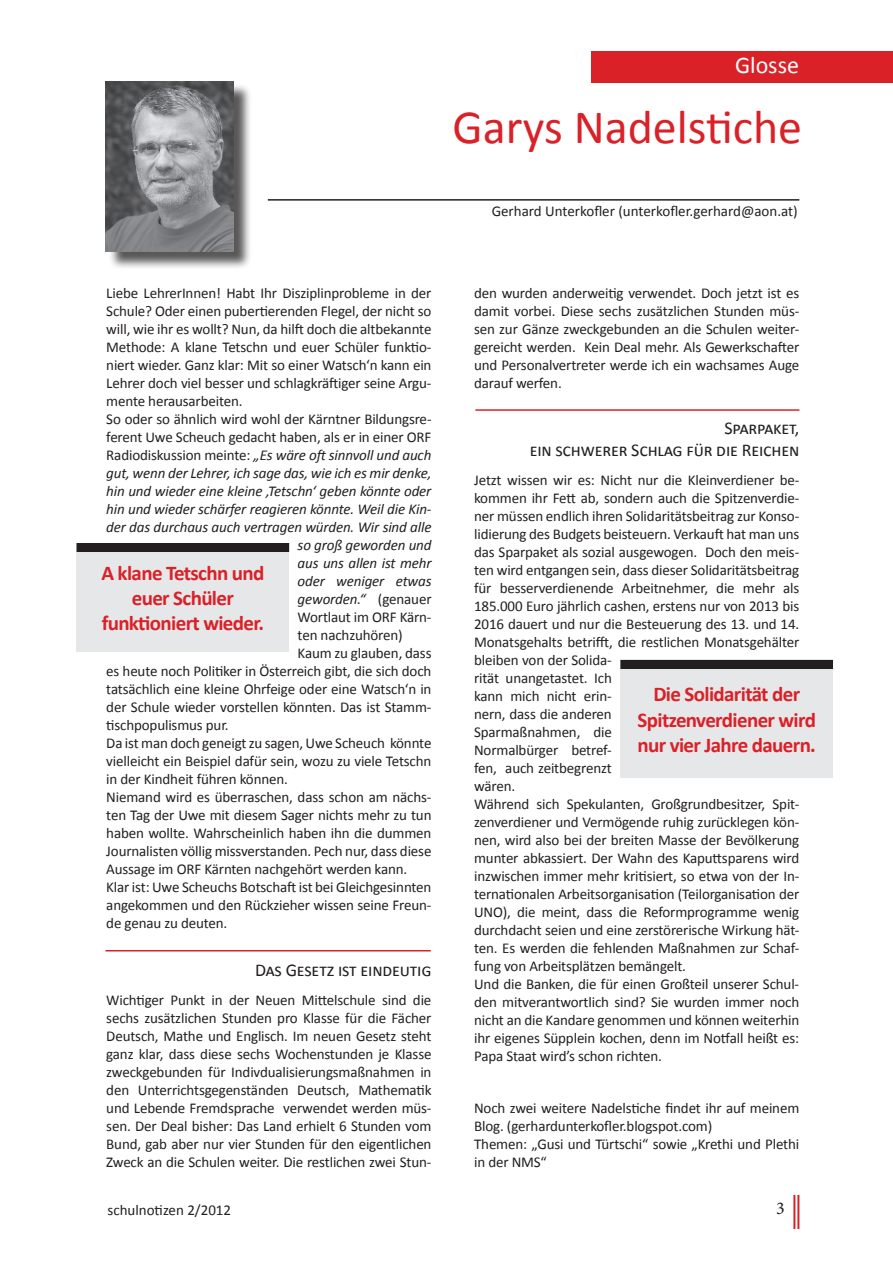
<style>
.page{position:relative;width:893px;height:1263px;background:#fff}
.page>*{position:absolute;margin:0;border:0;box-sizing:border-box;transform-origin:0 0}
.t1{font:48px "Calibri";color:#da2128}
.t2{font:24px "Calibri";color:#fff}
.t3{font:700 21px/25.2px "Calibri";letter-spacing:-.03em;color:#da2128;text-align:center}
.t4{font:18px/21.6px "Calibri";letter-spacing:-.01em;color:#231f20;text-align:right}
.t5{font:18px "Minion Pro";color:#231f20}
.t6{font:15px/18px "Calibri";letter-spacing:-.01em;color:#231f20;text-align:justify}
.t7{font:italic 15px "Calibri";letter-spacing:-.01em;color:#231f20}
.s1{font-style:normal}
</style>
<div class="page">
<hr style="left:797px;top:1195px;width:2px;height:34px;background:#da2128">
<hr style="left:793px;top:1195px;width:2px;height:34px;background:#da2128">
<div style="left:108px;top:83px;width:144px;height:187px;background:#231f20;opacity:.75"></div>
<img style="left:106px;top:81px;width:127px;height:170px">
<hr style="left:268px;top:199px;width:531px;height:2px;background:#231f20">
<div style="left:591px;top:51px;width:302px;height:31px;background:#da2128"></div>
<hr style="left:105px;top:950px;width:326px;height:1px;background:#da2128">
<div style="left:77px;top:543px;width:212px;height:108px;background:#e6e7e9"></div>
<div style="left:77px;top:543px;width:212px;height:9px;background:#231f20"></div>
<hr style="left:475px;top:409px;width:324px;height:2px;background:#da2128">
<div style="left:620px;top:660px;width:213px;height:118px;background:#e6e7e9"></div>
<div style="left:620px;top:660px;width:213px;height:9px;background:#231f20"></div>
<h2 class="t2" style="left:735px;top:50px;width:66px">Glosse</h2>
<h1 class="t1" style="left:453px;top:97px;width:351px">Garys Nadelstiche</h1>
<p class="t6" style="left:106px;top:284px;width:327px">Liebe LehrerInnen! Habt Ihr Disziplinprobleme in der</p>
<p class="t6" style="left:106px;top:302px;width:327px">Schule? Oder einen pubertierenden Flegel, der nicht so</p>
<p class="t6" style="left:106px;top:320px;width:327px">will, wie ihr es wollt? Nun, da hilft doch die altbekannte</p>
<p class="t6" style="left:106px;top:338px;width:327px">Methode: A klane Tetschn und euer Schüler funktio-</p>
<p class="t6" style="left:106px;top:356px;width:327px">niert wieder. Ganz klar: Mit so einer Watsch‘n kann ein</p>
<p class="t6" style="left:106px;top:374px;width:327px">Lehrer doch viel besser und schlagkräftiger seine Argu-</p>
<p class="t6" style="left:106px;top:392px;width:138px">mente herausarbeiten.</p>
<p class="t6" style="left:106px;top:410px;width:327px">So oder so ähnlich wird wohl der Kärntner Bildungsre-</p>
<p class="t6" style="left:106px;top:428px;width:327px">ferent Uwe Scheuch gedacht haben, als er in einer ORF</p>
<p class="t7" style="left:106px;top:444px;width:327px"><span class="s1">Radiodiskussion meinte:</span> „Es wäre oft sinnvoll und auch</p>
<p class="t7" style="left:106px;top:462px;width:327px">gut, wenn der Lehrer, ich sage das, wie ich es mir denke,</p>
<p class="t7" style="left:106px;top:480px;width:327px">hin und wieder eine kleine ‚Tetschn‘ geben könnte oder</p>
<p class="t7" style="left:106px;top:498px;width:327px">hin und wieder schärfer reagieren könnte. Weil die Kin-</p>
<p class="t7" style="left:106px;top:516px;width:327px">der das durchaus auch vertragen würden. Wir sind alle</p>
<p class="t7" style="left:298px;top:534px;width:135px">so groß geworden und</p>
<p class="t7" style="left:298px;top:552px;width:135px">aus uns allen ist mehr</p>
<p class="t7" style="left:298px;top:570px;width:135px">oder weniger etwas</p>
<p class="t7" style="left:298px;top:588px;width:135px">geworden.“ <span class="s1">(genauer</span></p>
<p class="t6" style="left:298px;top:608px;width:135px">Wortlaut im ORF Kärn-</p>
<p class="t6" style="left:298px;top:626px;width:107px">ten nachzuhören)</p>
<p class="t6" style="left:298px;top:644px;width:135px">Kaum zu glauben, dass</p>
<p class="t6" style="left:106px;top:662px;width:327px">es heute noch Politiker in Österreich gibt, die sich doch</p>
<p class="t6" style="left:106px;top:680px;width:327px">tatsächlich eine kleine Ohrfeige oder eine Watsch‘n in</p>
<p class="t6" style="left:106px;top:698px;width:327px">der Schule wieder vorstellen könnten. Das ist Stamm-</p>
<p class="t6" style="left:106px;top:716px;width:124px">tischpopulismus pur.</p>
<p class="t6" style="left:106px;top:734px;width:327px">Da ist man doch geneigt zu sagen, Uwe Scheuch könnte</p>
<p class="t6" style="left:106px;top:752px;width:327px">vielleicht ein Beispiel dafür sein, wozu zu viele Tetschn</p>
<p class="t6" style="left:106px;top:770px;width:183px">in der Kindheit führen können.</p>
<p class="t6" style="left:106px;top:788px;width:327px">Niemand wird es überraschen, dass schon am nächs-</p>
<p class="t6" style="left:106px;top:806px;width:327px">ten Tag der Uwe mit diesem Sager nichts mehr zu tun</p>
<p class="t6" style="left:106px;top:824px;width:327px">haben wollte. Wahrscheinlich haben ihn die dummen</p>
<p class="t6" style="left:106px;top:842px;width:327px">Journalisten völlig missverstanden. Pech nur, dass diese</p>
<p class="t6" style="left:106px;top:860px;width:303px">Aussage im ORF Kärnten nachgehört werden kann.</p>
<p class="t6" style="left:106px;top:878px;width:327px">Klar ist: Uwe Scheuchs Botschaft ist bei Gleichgesinnten</p>
<p class="t6" style="left:106px;top:896px;width:327px">angekommen und den Rückzieher wissen seine Freun-</p>
<p class="t6" style="left:106px;top:914px;width:123px">de genau zu deuten.</p>
<p class="t4" style="left:255px;top:960px;width:178px">Das Gesetz ist eindeutig</p>
<p class="t6" style="left:106px;top:991px;width:327px">Wichtiger Punkt in der Neuen Mittelschule sind die sechs zusätzlichen Stunden pro Klasse für die Fächer Deutsch, Mathe und Englisch. Im neuen Gesetz steht ganz klar, dass diese sechs Wochenstunden je Klasse zweckgebunden für Indivdualisierungsmaßnahmen in den Unterrichtsgegenständen Deutsch, Mathematik und Lebende Fremdsprache verwendet werden müs&shy;sen. Der Deal bisher: Das Land erhielt 6 Stunden vom Bund, gab aber nur vier Stunden für den eigentlichen Zweck an die Schulen weiter. Die restlichen zwei Stun-</p>
<h3 class="t3" style="left:101px;top:560px;width:164px">A klane Tetschn und euer Schüler funktioniert wieder.</h3>
<p class="t6" style="left:492px;top:202px;width:308px">Gerhard Unterkofler (unterkofler.gerhard@aon.at)</p>
<p class="t6" style="left:474px;top:284px;width:327px">den wurden anderweitig verwendet. Doch jetzt ist es damit vorbei. Diese sechs zusätzlichen Stunden müs&shy;sen zur Gänze zweckgebunden an die Schulen weiter&shy;gereicht werden. Kein Deal mehr. Als Gewerkschafter und Personalvertreter werde ich ein wachsames Auge darauf werfen.</p>
<p class="t4" style="left:530px;top:418px;width:271px">Sparpaket,<br>ein schwerer Schlag für die Reichen</p>
<p class="t6" style="left:474px;top:471px;width:327px;text-align:left">Jetzt wissen wir es: Nicht nur die Kleinverdiener be&shy;kommen ihr Fett ab, sondern auch die Spitzenverdie&shy;ner müssen endlich ihren Solidaritätsbeitrag zur Konso&shy;lidierung des Budgets beisteuern. Verkauft hat man uns das Sparpaket als sozial ausgewogen. Doch den meis&shy;ten wird entgangen sein, dass dieser Solidaritätsbeitrag für besserverdienende Arbeitnehmer, die mehr als 185.000 Euro jährlich cashen, erstens nur von 2013 bis 2016 dauert und nur die Besteuerung des 13. und 14.<br>Monatsgehalts betrifft, die restlichen Monatsgehälter bleiben von der Solida-<br>rität unangetastet. Ich<br>kann mich nicht erin-<br>nern, dass die anderen<br>Sparmaßnahmen, die<br>Normalbürger betref-<br>fen, auch zeitbegrenzt<br>wären.<br>Während sich Spekulanten, Großgrundbesitzer, Spit&shy;zenverdiener und Vermögende ruhig zurücklegen kön&shy;nen, wird also bei der breiten Masse der Bevölkerung munter abkassiert. Der Wahn des Kaputtsparens wird inzwischen immer mehr kritisiert, so etwa von der In&shy;ternationalen Arbeitsorganisation (Teilorganisation der UNO), die meint, dass die Reformprogramme wenig durchdacht seien und eine zerstörerische Wirkung hät&shy;ten. Es werden die fehlenden Maßnahmen zur Schaf&shy;fung von Arbeitsplätzen bemängelt.<br>Und die Banken, die für einen Großteil unserer Schul&shy;den mitverantwortlich sind? Sie wurden immer noch nicht an die Kandare genommen und können weiterhin ihr eigenes Süpplein kochen, denn im Notfall heißt es:<br>Papa Staat wird’s schon richten.</p>
<p class="t6" style="left:474px;top:1099px;width:327px;text-align:left">Noch zwei weitere Nadelstiche findet ihr auf meinem Blog. (gerhardunterkofler.blogspot.com)<br>Themen: „Gusi und Türtschi“ sowie „Krethi und Plethi in der NMS“</p>
<h3 class="t3" style="left:637px;top:682px;width:180px">Die Solidarität der<br>Spitzenverdiener wird nur vier Jahre dauern.</h3>
<p class="t6" style="left:107px;top:1201px;width:125px">schulnotizen 2/2012</p>
<p class="t5" style="left:776px;top:1196px;width:10px">3</p>
</div>
